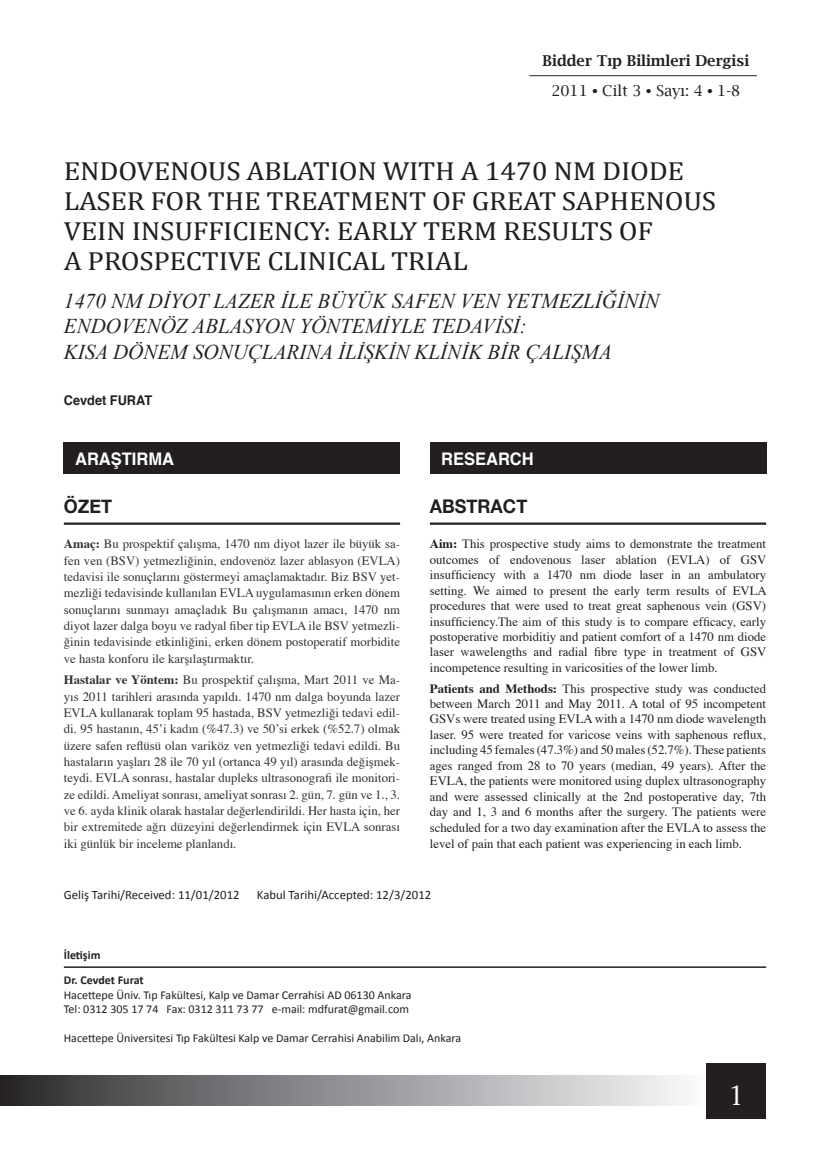
<style>
.page{position:relative;width:830px;height:1170px;background:#fff}
.page>*{position:absolute;margin:0;border:0;box-sizing:border-box;transform-origin:0 0}
.t1{font:26.25px/30px "Cambria";letter-spacing:-.01em;color:#231f20;scale:1.1 1}
.t2{font:italic 21px/25.2px "Times New Roman";color:#231f20}
.t3{font:700 18.9px "Helvetica Neue";color:#231f20;scale:.95 1}
.t4{font:700 17.4px "Helvetica";color:#fff;scale:.95 1}
.t5{font:600 15px/30px "Lucida Bright";color:#231f20;text-align:center}
.t6{font:700 13.35px "Helvetica";color:#231f20;scale:.95 1}
.t7{font:12.75px/15.5px "Times";color:#231f20;text-align:justify}
.t8{font:12.75px/16.4px "Times";color:#313232;text-align:justify}
.t9{font:12.75px "Calibri";color:#231f20}
.t10{font:12px/14.4px "Calibri";color:#231f20}
.t11{font:700 12px "Calibri";color:#231f20}
.s1{font-weight:400}
.s2{font-family:"Times";font-weight:400}
.s3{font-weight:700}
</style>
<div class="page">
<hr style="left:64px;top:522px;width:336px;height:2px;background:#231f20">
<hr style="left:64px;top:966px;width:701px;height:1px;background:#231f20">
<hr style="left:529px;top:75px;width:227px;height:1px;background:#231f20">
<div style="left:64px;top:442px;width:336px;height:32px;background:#231f20"></div>
<div style="left:429px;top:442px;width:336px;height:32px;background:#231f20"></div>
<hr style="left:429px;top:522px;width:336px;height:2px;background:#231f20">
<div style="left:0;top:1075px;width:711px;height:30px;background:linear-gradient(to right,#2c2d2f,#fcfdff)"></div>
<div style="left:706px;top:1062px;width:59px;height:56px;background:#231f20"></div>
<p class="t5" style="left:542px;top:45px;width:208px">Bidder Tıp Bilimleri Dergisi<br><span class="s1">2011</span> <span class="s2">•</span> <span class="s1">Cilt 3</span> <span class="s2">•</span> <span class="s1">Sayı: 4</span> <span class="s2">•</span> <span class="s1">1-8</span></p>
<h1 class="t1" style="left:64px;top:156px;width:594px">ENDOVENOUS ABLATION WITH A 1470 NM DIODE LASER FOR THE TREATMENT OF GREAT SAPHENOUS VEIN INSUFFICIENCY: EARLY TERM RESULTS OF<br>A PROSPECTIVE CLINICAL TRIAL</h1>
<h2 class="t2" style="left:64px;top:288px;width:596px">1470 NM DİYOT LAZER İLE BÜYÜK SAFEN VEN YETMEZLİĞİNİN<br>ENDOVENÖZ ABLASYON YÖNTEMİYLE TEDAVİSİ:<br>KISA DÖNEM SONUÇLARINA İLİŞKİN KLİNİK BİR ÇALIŞMA</h2>
<p class="t6" style="left:64px;top:388px;width:94px">Cevdet FURAT</p>
<h3 class="t4" style="left:75px;top:443px;width:106px">ARAŞTIRMA</h3>
<h3 class="t4" style="left:441px;top:443px;width:99px">RESEARCH</h3>
<h3 class="t3" style="left:64px;top:495px;width:52px">ÖZET</h3>
<h3 class="t3" style="left:429px;top:495px;width:104px">ABSTRACT</h3>
<p class="t8" style="left:64px;top:534px;width:337px"><span class="s3">Amaç:</span> Bu prospektif çalışma, 1470 nm diyot lazer ile büyük sa&shy;fen ven (BSV) yetmezliğinin, endovenöz lazer ablasyon (EVLA) tedavisi ile sonuçlarını göstermeyi amaçlamaktadır. Biz BSV yet&shy;mezliği tedavisinde kullanılan EVLA uygulamasının erken dönem sonuçlarını sunmayı amaçladık Bu çalışmanın amacı, 1470 nm diyot lazer dalga boyu ve radyal fiber tip EVLA ile BSV yetmezli&shy;ğinin tedavisinde etkinliğini, erken dönem postoperatif morbidite ve hasta konforu ile karşılaştırmaktır.</p>
<p class="t8" style="left:64px;top:670px;width:337px"><span class="s3">Hastalar ve Yöntem:</span> Bu prospektif çalışma, Mart 2011 ve Ma&shy;yıs 2011 tarihleri arasında yapıldı. 1470 nm dalga boyunda lazer EVLA kullanarak toplam 95 hastada, BSV yetmezliği tedavi edil&shy;di. 95 hastanın, 45’i kadın (%47.3) ve 50’si erkek (%52.7) olmak üzere safen reflüsü olan variköz ven yetmezliği tedavi edildi. Bu hastaların yaşları 28 ile 70 yıl (ortanca 49 yıl) arasında değişmek&shy;teydi. EVLA sonrası, hastalar dupleks ultrasonografi ile monitori&shy;ze edildi. Ameliyat sonrası, ameliyat sonrası 2. gün, 7. gün ve 1., 3. ve 6. ayda klinik olarak hastalar değerlendirildi. Her hasta için, her bir extremitede ağrı düzeyini değerlendirmek için EVLA sonrası iki günlük bir inceleme planlandı.</p>
<p class="t7" style="left:429px;top:535px;width:338px"><span class="s3">Aim:</span> This prospective study aims to demonstrate the treatment outcomes of endov-enous laser ablation (EVLA) of GSV insufficiency with a 1470 nm diode laser in an ambulatory setting. We aimed to present the early term results of EVLA procedures that were used to treat great saphenous vein (GSV) insufficiency.The aim of this study is to compare efficacy, early postoperative morbiditiy and patient comfort of a 1470 nm diode laser wawelengths and radial fibre type in treatment of GSV incompetence resulting in varicosities of the lower limb.</p>
<p class="t7" style="left:429px;top:679px;width:337px"><span class="s3">Patients and Methods:</span> This prospective study was conducted between March 2011 and May 2011. A total of 95 incompetent GSVs were treated using EVLA with a 1470 nm diode wavelength laser. 95 were treated for varicose veins with saphenous reflux, including 45 females (47.3%) and 50 males (52.7%). These patients ages ranged from 28 to 70 years (median, 49 years). After the EVLA, the patients were monitored using duplex ultrasonography and were assessed clinically at the 2nd postoperative day, 7th day and 1, 3 and 6 months after the surgery. The patients were scheduled for a two day examination after the EVLA to assess the level of pain that each patient was experiencing in each limb.</p>
<p class="t9" style="left:64px;top:887px;width:177px">Geliş Tarihi/Received: 11/01/2012</p>
<p class="t9" style="left:257px;top:887px;width:176px">Kabul Tarihi/Accepted: 12/3/2012</p>
<p class="t11" style="left:64px;top:947px;width:38px">İletişim</p>
<p class="t11" style="left:64px;top:972px;width:81px">Dr. Cevdet Furat</p>
<p class="t10" style="left:64px;top:987px;width:349px">Hacettepe Üniv. Tıp Fakültesi, Kalp ve Damar Cerrahisi AD 06130 Ankara<br>Tel: 0312 305 17 74 Fax: 0312 311 73 77 e-mail: mdfurat@gmail.com</p>
<p class="t10" style="left:64px;top:1030px;width:398px">Hacettepe Üniversitesi Tıp Fakültesi Kalp ve Damar Cerrahisi Anabilim Dalı, Ankara</p>
</div>
